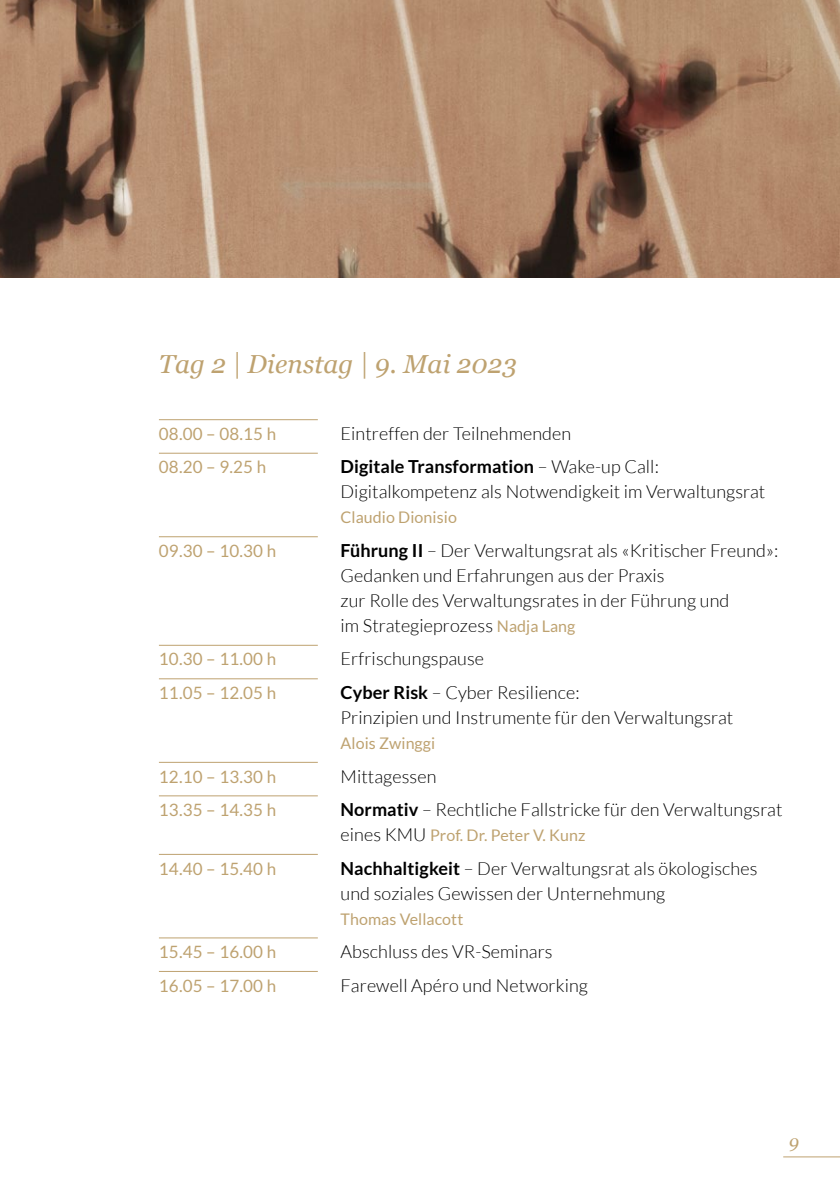
<style>
.page{position:relative;width:840px;height:1191px;background:#fff}
.page>*{position:absolute;margin:0;border:0;box-sizing:border-box;transform-origin:0 0}
.Grundschrift{font:italic 26px "Georgia";letter-spacing:.005em;color:#bea270}
.Grundschrift-2{font:300 18px/25px "Lato";letter-spacing:.005em;color:#000}
.Grundschrift-3{font:italic 18px "Georgia";color:#bea270}
.Grundschrift-4{font:17px "Lato";letter-spacing:.01em;color:#bea270}
.Grundschrift-5{font:16px "Lato";letter-spacing:.005em;color:#bea270}
.s1{font-size:28px}
.s2{font-weight:700}
.s3{font-weight:400;font-size:16px;color:#bea270}
.s4{font-weight:300;font-size:18px;color:#000}
</style>
<div class="page">
<img style="left:0;top:0;width:839px;height:278px">
<hr style="left:159px;top:419px;width:158px;height:1px;background:#bea270">
<hr style="left:159px;top:453px;width:158px;height:1px;background:#bea270">
<hr style="left:159px;top:536px;width:158px;height:1px;background:#bea270">
<hr style="left:159px;top:645px;width:158px;height:1px;background:#bea270">
<hr style="left:159px;top:678px;width:158px;height:1px;background:#bea270">
<hr style="left:159px;top:762px;width:158px;height:1px;background:#bea270">
<hr style="left:159px;top:795px;width:158px;height:1px;background:#bea270">
<hr style="left:159px;top:854px;width:158px;height:1px;background:#bea270">
<hr style="left:159px;top:937px;width:158px;height:1px;background:#bea270">
<hr style="left:159px;top:971px;width:158px;height:1px;background:#bea270">
<hr style="left:782px;top:1156px;width:57px;height:1px;background:#bea270">
<p class="Grundschrift" style="left:159px;top:345px;width:359px">Tag 2 <span class="s1">|</span> Dienstag <span class="s1">|</span> 9. Mai 2023</p>
<p class="Grundschrift-4" style="left:159px;top:424px;width:119px">08.00 – 08.15 h</p>
<p class="Grundschrift-2" style="left:340px;top:421px;width:232px">Eintreffen der Teilnehmenden</p>
<p class="Grundschrift-4" style="left:159px;top:458px;width:109px">08.20 – 9.25 h</p>
<p class="Grundschrift-2" style="left:340px;top:454px;width:426px"><span class="s2">Digitale Transformation</span> – Wake-up Call:<br>Digitalkompetenz als Notwendigkeit im Verwaltungsrat</p>
<p class="Grundschrift-5" style="left:340px;top:508px;width:118px">Claudio Dionisio</p>
<p class="Grundschrift-4" style="left:159px;top:541px;width:119px">09.30 – 10.30 h</p>
<p class="Grundschrift-2" style="left:340px;top:538px;width:439px"><span class="s2">Führung II</span> – Der Verwaltungsrat als «Kritischer Freund»:<br>Gedanken und Erfahrungen aus der Praxis<br>zur Rolle des Verwaltungsrates in der Führung und<br>im Strategieprozess <span class="s3">Nadja Lang</span></p>
<p class="Grundschrift-4" style="left:159px;top:650px;width:119px">10.30 – 11.00 h</p>
<p class="Grundschrift-2" style="left:340px;top:646px;width:145px">Erfrischungspause</p>
<p class="Grundschrift-4" style="left:159px;top:683px;width:119px">11.05 – 12.05 h</p>
<p class="Grundschrift-2" style="left:340px;top:680px;width:394px"><span class="s2">Cyber Risk</span> – Cyber Resilience:<br>Prinzipien und Instrumente für den Verwaltungsrat</p>
<p class="Grundschrift-5" style="left:340px;top:734px;width:96px">Alois Zwinggi</p>
<p class="Grundschrift-4" style="left:159px;top:767px;width:119px">12.10 – 13.30 h</p>
<p class="Grundschrift-2" style="left:340px;top:763px;width:97px">Mittagessen</p>
<p class="Grundschrift-4" style="left:159px;top:800px;width:119px">13.35 – 14.35 h</p>
<p class="Grundschrift-2" style="left:340px;top:797px;width:443px"><span class="s2">Normativ</span> – Rechtliche Fallstricke für den Verwaltungsrat</p>
<p class="Grundschrift-5" style="left:340px;top:826px;width:246px"><span class="s4">eines KMU</span> Prof. Dr. Peter V. Kunz</p>
<p class="Grundschrift-4" style="left:159px;top:859px;width:119px">14.40 – 15.40 h</p>
<p class="Grundschrift-2" style="left:340px;top:855px;width:418px"><span class="s2">Nachhaltigkeit</span> – Der Verwaltungsrat als ökologisches und soziales Gewissen der Unternehmung</p>
<p class="Grundschrift-5" style="left:340px;top:910px;width:124px">Thomas Vellacott</p>
<p class="Grundschrift-4" style="left:159px;top:942px;width:119px">15.45 – 16.00 h</p>
<p class="Grundschrift-2" style="left:340px;top:939px;width:213px">Abschluss des VR-Seminars</p>
<p class="Grundschrift-4" style="left:159px;top:976px;width:119px">16.05 – 17.00 h</p>
<p class="Grundschrift-2" style="left:340px;top:972px;width:249px">Farewell Apéro und Networking</p>
<p class="Grundschrift-3" style="left:788px;top:1128px;width:12px">9</p>
</div>
